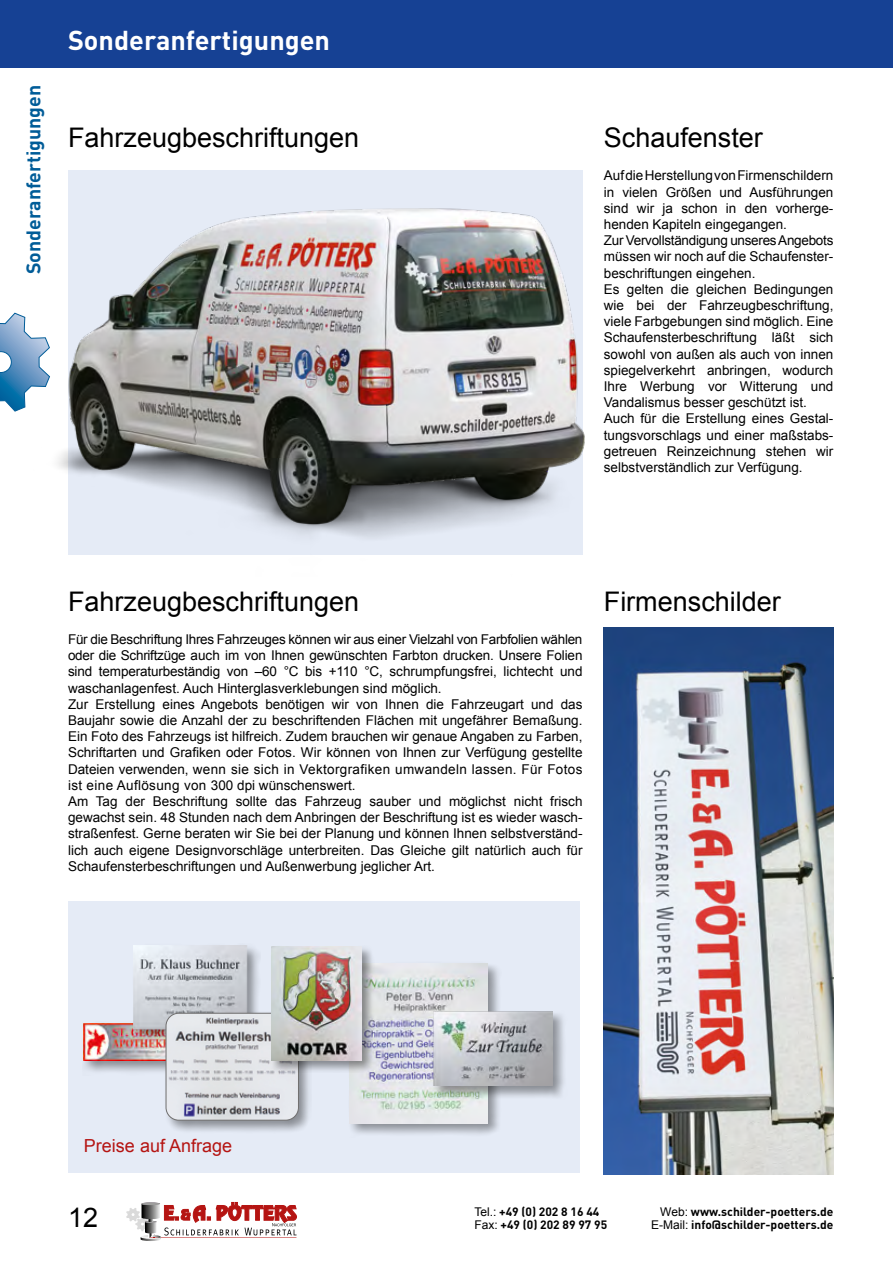
<style>
.page{position:relative;width:893px;height:1263px;background:#fff}
.page>*{position:absolute;margin:0;border:0;box-sizing:border-box;transform-origin:0 0}
.t1{font:27px "Arial";color:#000}
.t2{font:700 27px "DIN Pro";color:#fff}
.t3{font:700 19.5px "DIN Pro";color:#005c98}
.t4{font:18px "Arial";color:#b51412}
.t5{font:13.5px/16.2px "Arial";color:#000}
.t6{font:700 12px "DIN Pro";color:#000}
.s1{font-family:"Arial";font-weight:400}
</style>
<div class="page">
<svg style="left:0;top:312px;width:33px;height:100px"></svg>
<svg style="left:126px;top:1202px;width:171px;height:39px"></svg>
<div style="left:0;top:0;width:893px;height:68px;background:#164194"></div>
<div style="left:68px;top:901px;width:511px;height:272px;background:#e5ebf6"></div>
<div style="left:82px;top:1021px;width:140px;height:54px;background:#000;opacity:.4"></div>
<img style="left:84px;top:1023px;width:80px;height:38px">
<div style="left:348px;top:961px;width:154px;height:176px;background:#000;opacity:.4"></div>
<img style="left:350px;top:963px;width:137px;height:160px">
<div style="left:432px;top:1010px;width:135px;height:90px;background:#000;opacity:.4"></div>
<img style="left:434px;top:1011px;width:119px;height:75px">
<div style="left:132px;top:943px;width:128px;height:100px;background:#000;opacity:.4"></div>
<img style="left:134px;top:945px;width:113px;height:84px">
<div style="left:164px;top:1011px;width:148px;height:123px;background:#000;opacity:.4"></div>
<img style="left:166px;top:1013px;width:132px;height:107px">
<div style="left:166px;top:1013px;width:133px;height:107px;border:1px solid #706f6f;border-radius:13px"></div>
<div style="left:270px;top:945px;width:104px;height:128px;background:#000;opacity:.4"></div>
<img style="left:271px;top:946px;width:90px;height:114px">
<img style="left:604px;top:628px;width:229px;height:546px">
<img style="left:33px;top:170px;width:550px;height:217px">
<img style="left:51px;top:181px;width:534px;height:374px">
<h2 class="t3" style="left:18px;top:274px;width:191px;rotate:-90deg">Sonderanfertigungen</h2>
<h1 class="t2" style="left:68px;top:20px;width:264px">Sonderanfertigungen</h1>
<h1 class="t1" style="left:68px;top:120px;width:293px">Fahrzeugbeschriftungen</h1>
<h1 class="t1" style="left:604px;top:120px;width:161px">Schaufenster</h1>
<p class="t5" style="left:604px;top:168px;width:231px">Auf die Herstellung von Firmenschildern in vielen Größen und Ausführungen sind wir ja schon in den vorherge&shy;henden Kapiteln eingegangen.<br>Zur Vervollständigung unseres Angebots müssen wir noch auf die Schaufenster&shy;beschriftungen eingehen.<br>Es gelten die gleichen Bedingungen wie bei der Fahrzeugbeschriftung, viele Farbgebungen sind möglich. Eine Schaufensterbeschriftung läßt sich sowohl von außen als auch von innen spiegelverkehrt anbringen, wodurch Ihre Werbung vor Witterung und Vandalismus besser geschützt ist.<br>Auch für die Erstellung eines Gestal&shy;tungsvorschlags und einer maßstabs&shy;getreuen Reinzeichnung stehen wir selbstverständlich zur Verfügung.</p>
<h1 class="t1" style="left:68px;top:584px;width:293px">Fahrzeugbeschriftungen</h1>
<p class="t5" style="left:68px;top:631px;width:516px">Für die Beschriftung Ihres Fahrzeuges können wir aus einer Vielzahl von Farbfolien wählen oder die Schriftzüge auch im von Ihnen gewünschten Farbton drucken. Unsere Folien sind temperaturbeständig von –60 °C bis +110 °C, schrumpfungsfrei, lichtecht und waschanlagenfest. Auch Hinterglasverklebungen sind möglich.<br>Zur Erstellung eines Angebots benötigen wir von Ihnen die Fahrzeugart und das Baujahr sowie die Anzahl der zu beschriftenden Flächen mit ungefährer Bemaßung.<br>Ein Foto des Fahrzeugs ist hilfreich. Zudem brauchen wir genaue Angaben zu Farben, Schriftarten und Grafiken oder Fotos. Wir können von Ihnen zur Verfügung gestellte Dateien verwenden, wenn sie sich in Vektorgrafiken umwandeln lassen. Für Fotos ist eine Auflösung von 300 dpi wünschenswert.<br>Am Tag der Beschriftung sollte das Fahrzeug sauber und möglichst nicht frisch gewachst sein. 48 Stunden nach dem Anbringen der Beschriftung ist es wieder wasch&shy;straßenfest. Gerne beraten wir Sie bei der Planung und können Ihnen selbstverständ&shy;lich auch eigene Designvorschläge unterbreiten. Das Gleiche gilt natürlich auch für Schaufensterbeschriftungen und Außenwerbung jeglicher Art.</p>
<h1 class="t1" style="left:604px;top:584px;width:179px">Firmenschilder</h1>
<h3 class="t4" style="left:84px;top:1134px;width:150px">Preise auf Anfrage</h3>
<h1 class="t1" style="left:68px;top:1200px;width:32px">12</h1>
<p class="t6" style="left:474px;top:1202px;width:126px"><span class="s1">Tel.:</span> +49 (0) 202 8 16 44</p>
<p class="t6" style="left:660px;top:1202px;width:175px"><span class="s1">Web:</span> www.schilder-poetters.de</p>
<p class="t6" style="left:474px;top:1215px;width:134px"><span class="s1">Fax:</span> +49 (0) 202 89 97 95</p>
<p class="t6" style="left:651px;top:1215px;width:184px"><span class="s1">E-Mail:</span> info@schilder-poetters.de</p>
</div>
